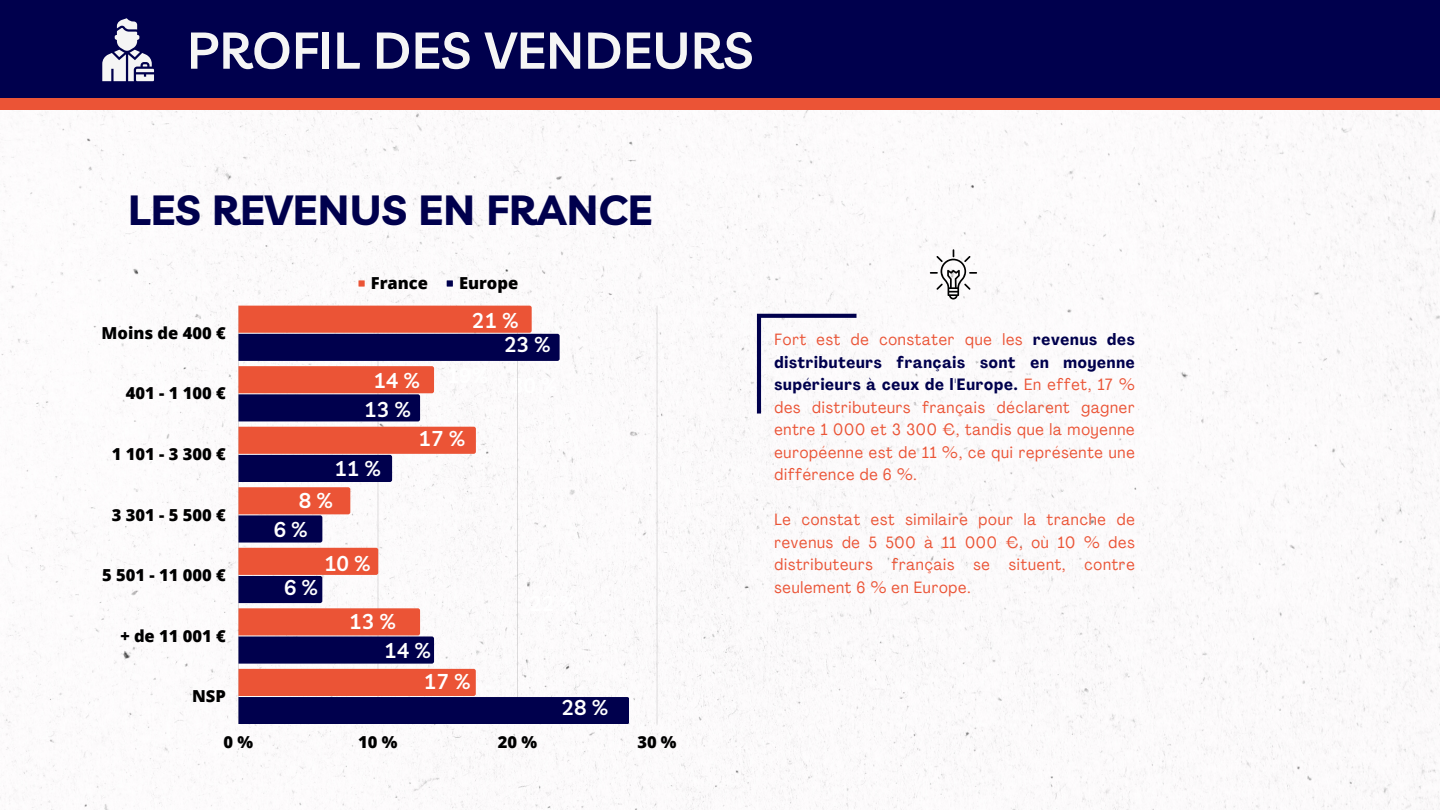
<style>
.page{position:relative;width:1440px;height:810px;background:#fff}
.page>*{position:absolute;margin:0;border:0;box-sizing:border-box;transform-origin:0 0}
.t1{font:600 51px "Livvic";letter-spacing:.01em;color:#f5f5f5}
.t2{font:700 42px "Livvic";letter-spacing:.01em;color:#00004d}
.t3{font:600 20.9px "Livvic";color:#fff}
.t4{font:800 16.5px "Open Sans";color:#000}
.t5{font:condensed 16.1px/22.5px "Agrandir";letter-spacing:.05em;color:#eb5436;text-align:justify}
.s1{font-weight:700;color:#00004d}
</style>
<div class="page">
<img style="left:0;top:110px;width:1440px;height:700px">
<svg style="left:930px;top:249px;width:47px;height:51px"></svg>
<svg style="left:757px;top:314px;width:100px;height:100px"></svg>
<svg style="left:1075px;top:404px;width:46px;height:73px"></svg>
<div style="left:358px;top:280px;width:7px;height:7px;background:#eb5436"></div>
<div style="left:447px;top:280px;width:6px;height:7px;background:#00004d"></div>
<svg style="left:238px;top:306px;width:419px;height:418px"></svg>
<svg style="left:238px;top:306px;width:322px;height:115px"></svg>
<svg style="left:238px;top:427px;width:391px;height:297px"></svg>
<div style="left:0;top:0;width:1440px;height:110px;background:#eb5436"></div>
<div style="left:0;top:0;width:1440px;height:98px;background:#00004d"></div>
<svg style="left:102px;top:18px;width:52px;height:63px"></svg>
<p class="t1" style="left:187px;top:17px;width:568px">PROFIL DES VENDEURS</p>
<p class="t2" style="left:128px;top:183px;width:526px">LES REVENUS EN FRANCE</p>
<p class="t4" style="left:102px;top:321px;width:126px">Moins de 400 €</p>
<p class="t4" style="left:126px;top:382px;width:101px">401 - 1 100 €</p>
<p class="t4" style="left:112px;top:442px;width:115px">1 101 - 3 300 €</p>
<p class="t4" style="left:112px;top:503px;width:115px">3 301 - 5 500 €</p>
<p class="t4" style="left:102px;top:563px;width:125px">5 501 - 11 000 €</p>
<p class="t4" style="left:120px;top:624px;width:107px">+ de 11 001 €</p>
<p class="t4" style="left:192px;top:685px;width:35px">NSP</p>
<p class="t4" style="left:371px;top:272px;width:59px">France</p>
<p class="t4" style="left:459px;top:272px;width:61px">Europe</p>
<p class="t3" style="left:373px;top:367px;width:48px">14 %</p>
<p class="t3" style="left:364px;top:396px;width:48px">13 %</p>
<p class="t3" style="left:334px;top:455px;width:48px">11 %</p>
<p class="t3" style="left:418px;top:425px;width:48px">17 %</p>
<p class="t3" style="left:472px;top:307px;width:48px">21 %</p>
<p class="t3" style="left:504px;top:331px;width:48px">23 %</p>
<p class="t3" style="left:299px;top:487px;width:36px">8%</p>
<p class="t3" style="left:274px;top:516px;width:36px">6%</p>
<p class="t3" style="left:324px;top:550px;width:48px">10 %</p>
<p class="t3" style="left:284px;top:574px;width:36px">6%</p>
<p class="t3" style="left:349px;top:608px;width:48px">13 %</p>
<p class="t3" style="left:384px;top:637px;width:48px">14 %</p>
<p class="t3" style="left:424px;top:668px;width:48px">17 %</p>
<p class="t3" style="left:562px;top:694px;width:48px">28 %</p>
<p class="t4" style="left:224px;top:730px;width:31px">0 %</p>
<p class="t4" style="left:358px;top:730px;width:41px">10 %</p>
<p class="t4" style="left:498px;top:730px;width:41px">20 %</p>
<p class="t4" style="left:637px;top:730px;width:41px">30 %</p>
<p class="t5" style="left:774px;top:330px;width:362px">Fort est de constater que les <span class="s1">revenus des distributeurs français sont en moyenne supérieurs à ceux de l'Europe.</span> En effet, 17 % des distributeurs français déclarent gagner entre 1 000 et 3 300 €, tandis que la moyenne européenne est de 11 %, ce qui représente une différence de 6 %.</p>
<p class="t5" style="left:774px;top:510px;width:362px">Le constat est similaire pour la tranche de revenus de 5 500 à 11 000 €, où 10 % des distributeurs français se situent, contre seulement 6 % en Europe.</p>
</div>
